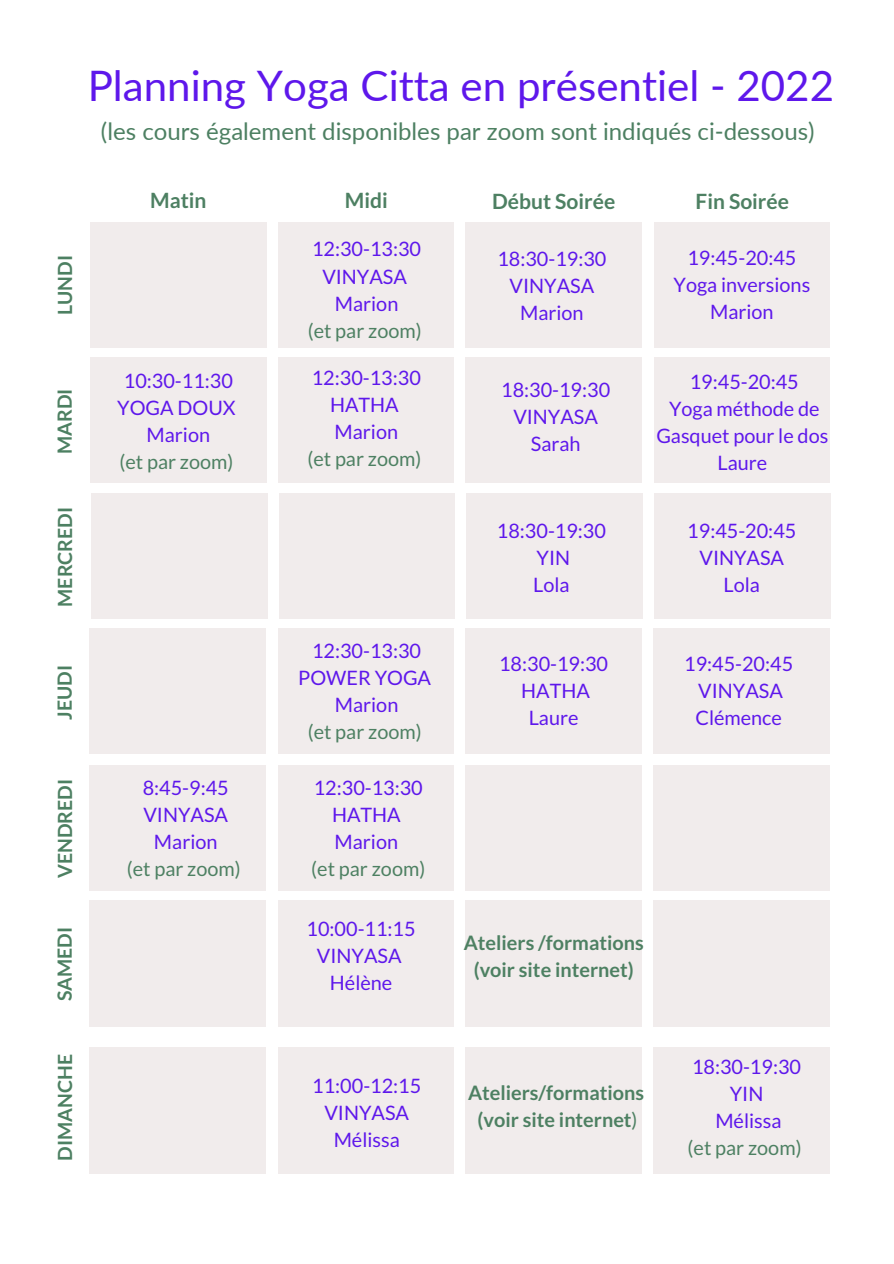
<style>
.page{position:relative;width:894px;height:1264px;background:#fff}
.page>*{position:absolute;margin:0;border:0;box-sizing:border-box;transform-origin:0 0}
.t1{font:42px "Lato";color:#5e17eb}
.t2{font:24px "Lato";color:#4d8062}
.t3{font:700 21px "Lato";color:#4d8062}
.t4{font:19.8px/27px "Lato";color:#5e17eb;text-align:center}
.t5{font:19.8px "Lato";color:#4d8062}
.t6{font:700 19.8px "Lato";color:#4d8062}
.t7{font:700 19.5px "Lato";color:#4d8062}
.s1{font-weight:400}
</style>
<div class="page">
<div style="left:90px;top:223px;width:177px;height:125px;background:#f1ecec"></div>
<div style="left:278px;top:223px;width:176px;height:125px;background:#f1ecec"></div>
<div style="left:465px;top:223px;width:177px;height:125px;background:#f1ecec"></div>
<div style="left:653px;top:223px;width:176px;height:125px;background:#f1ecec"></div>
<div style="left:90px;top:358px;width:177px;height:125px;background:#f1ecec"></div>
<div style="left:278px;top:358px;width:176px;height:125px;background:#f1ecec"></div>
<div style="left:465px;top:358px;width:177px;height:125px;background:#f1ecec"></div>
<div style="left:653px;top:358px;width:176px;height:125px;background:#f1ecec"></div>
<div style="left:91px;top:494px;width:177px;height:125px;background:#f1ecec"></div>
<div style="left:279px;top:494px;width:176px;height:125px;background:#f1ecec"></div>
<div style="left:466px;top:494px;width:177px;height:125px;background:#f1ecec"></div>
<div style="left:654px;top:494px;width:177px;height:125px;background:#f1ecec"></div>
<div style="left:89px;top:629px;width:177px;height:125px;background:#f1ecec"></div>
<div style="left:277px;top:629px;width:176px;height:125px;background:#f1ecec"></div>
<div style="left:464px;top:629px;width:177px;height:125px;background:#f1ecec"></div>
<div style="left:652px;top:629px;width:177px;height:125px;background:#f1ecec"></div>
<div style="left:89px;top:765px;width:177px;height:125px;background:#f1ecec"></div>
<div style="left:277px;top:765px;width:176px;height:125px;background:#f1ecec"></div>
<div style="left:464px;top:765px;width:177px;height:125px;background:#f1ecec"></div>
<div style="left:652px;top:765px;width:177px;height:125px;background:#f1ecec"></div>
<div style="left:89px;top:899px;width:177px;height:127px;background:#f1ecec"></div>
<div style="left:277px;top:899px;width:176px;height:127px;background:#f1ecec"></div>
<div style="left:464px;top:899px;width:177px;height:127px;background:#f1ecec"></div>
<div style="left:652px;top:899px;width:177px;height:127px;background:#f1ecec"></div>
<div style="left:89px;top:1047px;width:177px;height:126px;background:#f1ecec"></div>
<div style="left:277px;top:1047px;width:176px;height:126px;background:#f1ecec"></div>
<div style="left:464px;top:1047px;width:177px;height:126px;background:#f1ecec"></div>
<div style="left:652px;top:1047px;width:177px;height:126px;background:#f1ecec"></div>
<p class="t1" style="left:88px;top:60px;width:747px">Planning Yoga Citta en présentiel - 2022</p>
<p class="t2" style="left:101px;top:116px;width:715px">(les cours également disponibles par zoom sont indiqués ci-dessous)</p>
<p class="t7" style="left:53px;top:315px;width:61px;rotate:-90deg">LUNDI</p>
<p class="t7" style="left:53px;top:454px;width:67px;rotate:-90deg">MARDI</p>
<p class="t7" style="left:53px;top:606px;width:101px;rotate:-90deg">MERCREDI</p>
<p class="t7" style="left:53px;top:719px;width:56px;rotate:-90deg">JEUDI</p>
<p class="t7" style="left:53px;top:878px;width:101px;rotate:-90deg">VENDREDI</p>
<p class="t7" style="left:53px;top:1001px;width:76px;rotate:-90deg">SAMEDI</p>
<p class="t3" style="left:150px;top:187px;width:58px">Matin</p>
<p class="t3" style="left:345px;top:187px;width:44px">Midi</p>
<p class="t3" style="left:492px;top:188px;width:124px">Début Soirée</p>
<p class="t3" style="left:695px;top:188px;width:95px">Fin Soirée</p>
<p class="t4" style="left:124px;top:366px;width:110px">10:30-11:30</p>
<p class="t4" style="left:117px;top:393px;width:120px">YOGA DOUX</p>
<p class="t4" style="left:146px;top:420px;width:65px">Marion</p>
<p class="t5" style="left:119px;top:449px;width:115px">(et par zoom)</p>
<p class="t4" style="left:143px;top:773px;width:87px">8:45-9:45</p>
<p class="t4" style="left:143px;top:800px;width:86px">VINYASA</p>
<p class="t4" style="left:154px;top:827px;width:65px">Marion</p>
<p class="t5" style="left:127px;top:856px;width:115px">(et par zoom)</p>
<p class="t4" style="left:312px;top:235px;width:110px">12:30-13:30</p>
<p class="t4" style="left:322px;top:262px;width:86px">VINYASA</p>
<p class="t4" style="left:335px;top:289px;width:65px">Marion</p>
<p class="t5" style="left:307px;top:318px;width:115px">(et par zoom)</p>
<p class="t4" style="left:312px;top:364px;width:110px">12:30-13:30</p>
<p class="t4" style="left:330px;top:391px;width:70px">HATHA</p>
<p class="t4" style="left:334px;top:418px;width:65px">Marion</p>
<p class="t5" style="left:307px;top:446px;width:115px">(et par zoom)</p>
<p class="t4" style="left:312px;top:636px;width:110px">12:30-13:30</p>
<p class="t4" style="left:298px;top:663px;width:134px">POWER YOGA</p>
<p class="t4" style="left:335px;top:690px;width:65px">Marion</p>
<p class="t5" style="left:307px;top:719px;width:115px">(et par zoom)</p>
<p class="t4" style="left:314px;top:773px;width:110px">12:30-13:30</p>
<p class="t4" style="left:332px;top:800px;width:70px">HATHA</p>
<p class="t4" style="left:334px;top:827px;width:65px">Marion</p>
<p class="t5" style="left:311px;top:856px;width:115px">(et par zoom)</p>
<p class="t4" style="left:306px;top:915px;width:110px">10:00-11:15</p>
<p class="t4" style="left:317px;top:942px;width:86px">VINYASA</p>
<p class="t4" style="left:330px;top:969px;width:64px">Hélène</p>
<p class="t4" style="left:497px;top:244px;width:110px">18:30-19:30</p>
<p class="t4" style="left:509px;top:271px;width:86px">VINYASA</p>
<p class="t4" style="left:520px;top:298px;width:65px">Marion</p>
<p class="t4" style="left:501px;top:375px;width:110px">18:30-19:30</p>
<p class="t4" style="left:513px;top:403px;width:86px">VINYASA</p>
<p class="t4" style="left:530px;top:430px;width:51px">Sarah</p>
<p class="t4" style="left:497px;top:516px;width:110px">18:30-19:30</p>
<p class="t4" style="left:536px;top:543px;width:35px">YIN</p>
<p class="t4" style="left:533px;top:570px;width:38px">Lola</p>
<p class="t4" style="left:499px;top:650px;width:110px">18:30-19:30</p>
<p class="t4" style="left:521px;top:677px;width:70px">HATHA</p>
<p class="t4" style="left:528px;top:704px;width:51px">Laure</p>
<p class="t4" style="left:687px;top:244px;width:110px">19:45-20:45</p>
<p class="t4" style="left:673px;top:271px;width:138px">Yoga inversions</p>
<p class="t4" style="left:710px;top:298px;width:65px">Marion</p>
<p class="t4" style="left:689px;top:368px;width:110px">19:45-20:45</p>
<p class="t4" style="left:656px;top:395px;width:173px">Yoga méthode de<br>Gasquet pour le dos</p>
<p class="t4" style="left:717px;top:449px;width:51px">Laure</p>
<p class="t4" style="left:687px;top:516px;width:110px">19:45-20:45</p>
<p class="t4" style="left:699px;top:543px;width:86px">VINYASA</p>
<p class="t4" style="left:723px;top:570px;width:38px">Lola</p>
<p class="t4" style="left:684px;top:650px;width:110px">19:45-20:45</p>
<p class="t4" style="left:698px;top:677px;width:86px">VINYASA</p>
<p class="t4" style="left:695px;top:704px;width:88px">Clémence</p>
<p class="t6" style="left:463px;top:930px;width:181px">Ateliers /formations</p>
<p class="t6" style="left:473px;top:957px;width:161px">(voir site internet)</p>
<p class="t7" style="left:53px;top:1160px;width:108px;rotate:-90deg">DIMANCHE</p>
<p class="t4" style="left:312px;top:1071px;width:110px">11:00-12:15</p>
<p class="t4" style="left:324px;top:1098px;width:86px">VINYASA</p>
<p class="t4" style="left:333px;top:1125px;width:68px">Mélissa</p>
<p class="t6" style="left:468px;top:1080px;width:177px">Ateliers/formations</p>
<p class="t6" style="left:477px;top:1107px;width:161px">(voir site internet<span class="s1">)</span></p>
<p class="t4" style="left:691px;top:1052px;width:110px">18:30-19:30</p>
<p class="t4" style="left:729px;top:1079px;width:35px">YIN</p>
<p class="t4" style="left:715px;top:1106px;width:68px">Mélissa</p>
<p class="t5" style="left:687px;top:1135px;width:115px">(et par zoom)</p>
</div>
